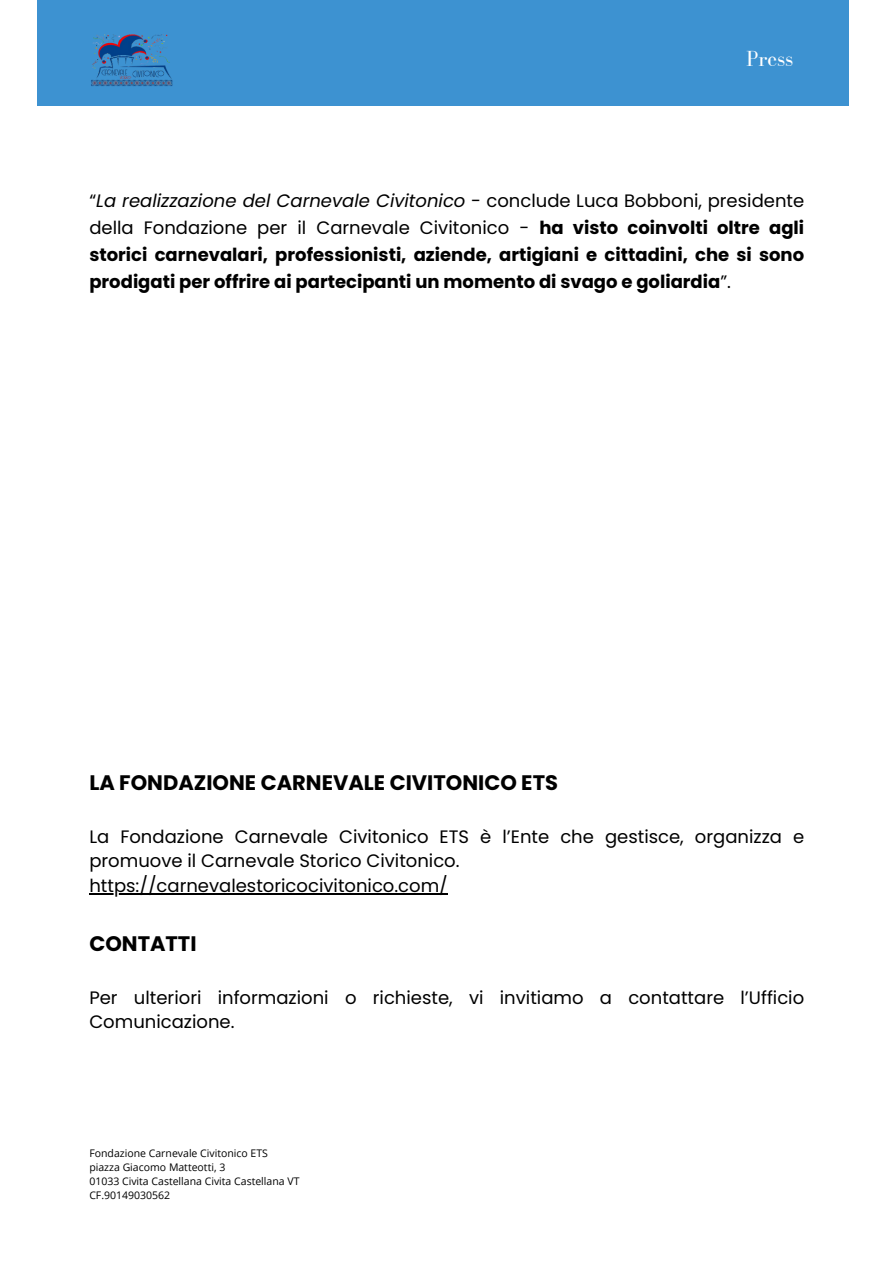
<style>
.page{position:relative;width:894px;height:1264px;background:#fff}
.page>*{position:absolute;margin:0;border:0;box-sizing:border-box;transform-origin:0 0}
.t1{font:22.5px "Bodoni FLF";color:#fff}
.t2{font:700 21px "Poppins";color:#000}
.t3{font:700 18px/27px "Poppins";color:#000;text-align:justify}
.t4{font:18px/24.8px "Poppins";color:#000}
.t5{font:10.5px "Open Sans";color:#000}
.s1{font-weight:400}
.s2{font-weight:400;font-style:italic}
</style>
<div class="page">
<div style="left:37px;top:0;width:811px;height:105px;background:#3d92d1"></div>
<img style="left:91px;top:34px;width:82px;height:52px">
<hr style="left:89px;top:893px;width:359px;height:1px;background:#000">
<p class="t1" style="left:746px;top:47px;width:48px">Press</p>
<h2 class="t3" style="left:89px;top:187px;width:716px"><span class="s1">“</span><span class="s2">La realizzazione del Carnevale Civitonico</span> <span class="s1">- conclude Luca Bobboni, presidente della Fondazione per il Carnevale Civitonico -</span> ha visto coinvolti oltre agli storici carnevalari, professionisti, aziende, artigiani e cittadini, che si sono prodigati per offrire ai partecipanti un momento di svago e goliardia<span class="s1">”.</span></h2>
<h3 class="t2" style="left:89px;top:767px;width:470px">LA FONDAZIONE CARNEVALE CIVITONICO ETS</h3>
<h1 class="t4" style="left:89px;top:823px;width:716px">La Fondazione Carnevale Civitonico ETS è l’Ente che gestisce, organizza e promuove il Carnevale Storico Civitonico.</h1>
<h3 class="t4" style="left:89px;top:873px;width:360px">https://carnevalestoricocivitonico.com/</h3>
<h1 class="t2" style="left:89px;top:929px;width:109px">CONTATTI</h1>
<h3 class="t4" style="left:89px;top:984px;width:716px">Per ulteriori informazioni o richieste, vi invitiamo a contattare l’Ufficio<br>Comunicazione.</h3>
<p class="t5" style="left:89px;top:1145px;width:180px">Fondazione Carnevale Civitonico ETS</p>
<p class="t5" style="left:89px;top:1159px;width:137px">piazza Giacomo Matteotti, 3</p>
<p class="t5" style="left:89px;top:1173px;width:211px">01033 Civita Castellana Civita Castellana VT</p>
<p class="t5" style="left:89px;top:1187px;width:82px">CF.90149030562</p>
</div>
